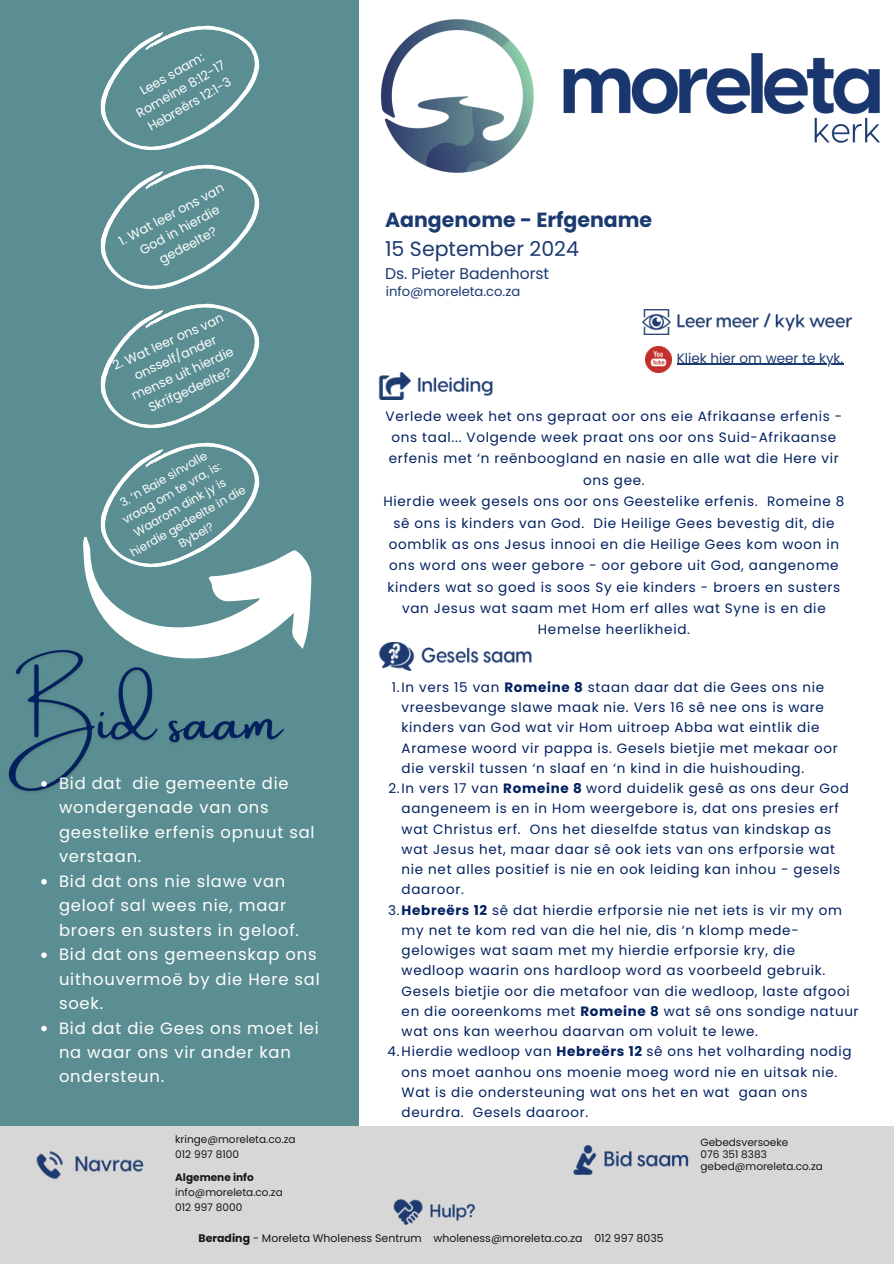
<style>
.page{position:relative;width:894px;height:1264px;background:#fff}
.page>*{position:absolute;margin:0;border:0;box-sizing:border-box;transform-origin:0 0}
.t1{font:700 20.55px/28.2px "Poppins";color:#1b3a70}
.t2{font:16.35px/24.5px "Poppins";letter-spacing:.05em;color:#fff}
.t3{font:15.6px "Poppins";color:#1b3a70}
.t4{font:13.5px/20.2px "Poppins";letter-spacing:.05em;color:#002060}
.t5{font:13.5px "Poppins";color:#1b3a70}
.t6{font:13.05px "Poppins";color:#1b3a70}
.t7{font:12.75px/17.5px "Poppins";color:#fff;text-align:center}
.t8{font:11.85px/16.2px "Poppins";color:#fff;text-align:center}
.t9{font:10.95px "Poppins";color:#171717}
.t10{font:10.5px "Poppins";color:#171717}
.t11{font:700 10.5px "Poppins";color:#171717}
.s1{font-weight:400}
.s2{font-weight:700}
</style>
<div class="page">
<img style="left:641px;top:309px;width:212px;height:25px">
<img style="left:645px;top:347px;width:26px;height:25px">
<hr style="left:676px;top:364px;width:167px;height:1px;background:#1b3a70">
<div style="left:0;top:0;width:358px;height:1262px;background:#5b8e92"></div>
<img style="left:378px;top:372px;width:115px;height:28px">
<svg style="left:100px;top:25px;width:160px;height:404px"></svg>
<img style="left:378px;top:643px;width:154px;height:27px">
<svg style="left:83px;top:442px;width:229px;height:207px"></svg>
<div style="left:0;top:1126px;width:893px;height:137px;background:#d7d7d7"></div>
<img style="left:572px;top:1145px;width:120px;height:29px">
<img style="left:35px;top:1150px;width:113px;height:29px">
<img style="left:394px;top:1199px;width:85px;height:25px">
<img style="left:380px;top:19px;width:500px;height:154px">
<img style="left:8px;top:615px;width:283px;height:177px">
<svg style="left:41px;top:781px;width:6px;height:5px"></svg>
<svg style="left:41px;top:879px;width:6px;height:5px"></svg>
<svg style="left:41px;top:952px;width:6px;height:5px"></svg>
<svg style="left:41px;top:1025px;width:6px;height:6px"></svg>
<p class="t7" style="left:124px;top:91px;width:101px;rotate:-30deg">Lees saam:<br>Romeine 8:12-17<br>Hebreërs 12:1-3</p>
<p class="t7" style="left:116px;top:234px;width:118px;rotate:-28deg">1. Wat leer ons van<br>God in hierdie gedeelte?</p>
<p class="t7" style="left:110px;top:358px;width:122px;rotate:-24deg">2. Wat leer ons van onsself/ander mense uit hierdie<br>Skrifgedeelte?</p>
<p class="t8" style="left:103px;top:504px;width:132px;rotate:-30deg">3. ‘n Baie sinvol e vraag om te vra, is:<br>Waarom dink jy is hierdie gedeelte in die<br>Bybel?</p>
<p class="t2" style="left:59px;top:771px;width:257px">Bid dat die gemeente die wondergenade van ons geestelike erfenis opnuut sal verstaan.</p>
<p class="t2" style="left:59px;top:868px;width:241px">Bid dat ons nie slawe van geloof sal wees nie, maar broers en susters in geloof.</p>
<p class="t2" style="left:59px;top:942px;width:262px">Bid dat ons gemeenskap ons uithouvermoë by die Here sal soek.</p>
<p class="t2" style="left:59px;top:1015px;width:261px">Bid dat die Gees ons moet lei na waar ons vir ander kan ondersteun.</p>
<p class="t10" style="left:175px;top:1132px;width:122px">kringe@moreleta.co.za</p>
<p class="t10" style="left:175px;top:1147px;width:65px">012 997 8100</p>
<h4 class="t11" style="left:175px;top:1170px;width:80px">Algemene info</h4>
<p class="t10" style="left:175px;top:1185px;width:109px">info@moreleta.co.za</p>
<h4 class="t10" style="left:175px;top:1199px;width:68px">012 997 8000</h4>
<p class="t1" style="left:385px;top:206px;width:269px">Aangenome - Erfgename<br><span class="s1">15 September 2024</span></p>
<p class="t3" style="left:385px;top:263px;width:166px">Ds. Pieter Badenhorst</p>
<p class="t6" style="left:386px;top:282px;width:136px">info@moreleta.co.za</p>
<p class="t5" style="left:676px;top:348px;width:168px">Kliek hier om weer te kyk.</p>
<h5 class="t4" style="left:383px;top:405px;width:462px;line-height:21.3px;text-align:center">Verlede week het ons gepraat oor ons eie Afrikaanse erfenis - ons taal... Volgende week praat ons oor ons Suid-Afrikaanse erfenis met ‘n reënboogland en nasie en alle wat die Here vir ons gee.<br>Hierdie week gesels ons oor ons Geestelike erfenis. Romeine 8 sê ons is kinders van God. Die Heilige Gees bevestig dit, die oomblik as ons Jesus innooi en die Heilige Gees kom woon in ons word ons weer gebore - oor gebore uit God, aangenome kinders wat so goed is soos Sy eie kinders - broers en susters van Jesus wat saam met Hom erf alles wat Syne is en die Hemelse heerlikheid.</h5>
<p class="t4" style="left:401px;top:677px;width:437px;text-indent:-10px">1.In vers 15 van <span class="s2">Romeine 8</span> staan daar dat die Gees ons nie vreesbevange slawe maak nie. Vers 16 sê nee ons is ware kinders van God wat vir Hom uitroep Abba wat eintlik die Aramese woord vir pappa is. Gesels bietjie met mekaar oor die verskil tussen ‘n slaaf en ‘n kind in die huishouding.</p>
<p class="t4" style="left:401px;top:778px;width:449px;text-indent:-13px">2.In vers 17 van <span class="s2">Romeine 8</span> word duidelik gesê as ons deur God aangeneem is en in Hom weergebore is, dat ons presies erf wat Christus erf. Ons het dieselfde status van kindskap as wat Jesus het, maar daar sê ook iets van ons erfporsie wat nie net alles positief is nie en ook leiding kan inhou - gesels daaroor.</p>
<p class="t4" style="left:401px;top:899px;width:458px;text-indent:-13px">3.<span class="s2">Hebreërs 12</span> sê dat hierdie erfporsie nie net iets is vir my om my net te kom red van die hel nie, dis ‘n klomp mede&shy;gelowiges wat saam met my hierdie erfporsie kry, die wedloop waarin ons hardloop word as voorbeeld gebruik.<br>Gesels bietjie oor die metafoor van die wedloop, laste afgooi en die ooreenkoms met <span class="s2">Romeine 8</span> wat sê ons sondige natuur wat ons kan weerhou daarvan om voluit te lewe.</p>
<p class="t4" style="left:401px;top:1041px;width:451px;text-indent:-14px">4.Hierdie wedloop van <span class="s2">Hebreërs 12</span> sê ons het volharding nodig ons moet aanhou ons moenie moeg word nie en uitsak nie.<br>Wat is die ondersteuning wat ons het en wat gaan ons deurdra. Gesels daaroor.</p>
<p class="t10" style="left:700px;top:1134px;width:89px">Gebedsversoeke</p>
<p class="t10" style="left:700px;top:1146px;width:68px">076 351 8383</p>
<p class="t10" style="left:700px;top:1159px;width:124px">gebed@moreleta.co.za</p>
<p class="t9" style="left:198px;top:1229px;width:466px"><span class="s2">Berading</span> - Moreleta Wholeness Sentrum wholeness@moreleta.co.za 012 997 8035</p>
</div>
